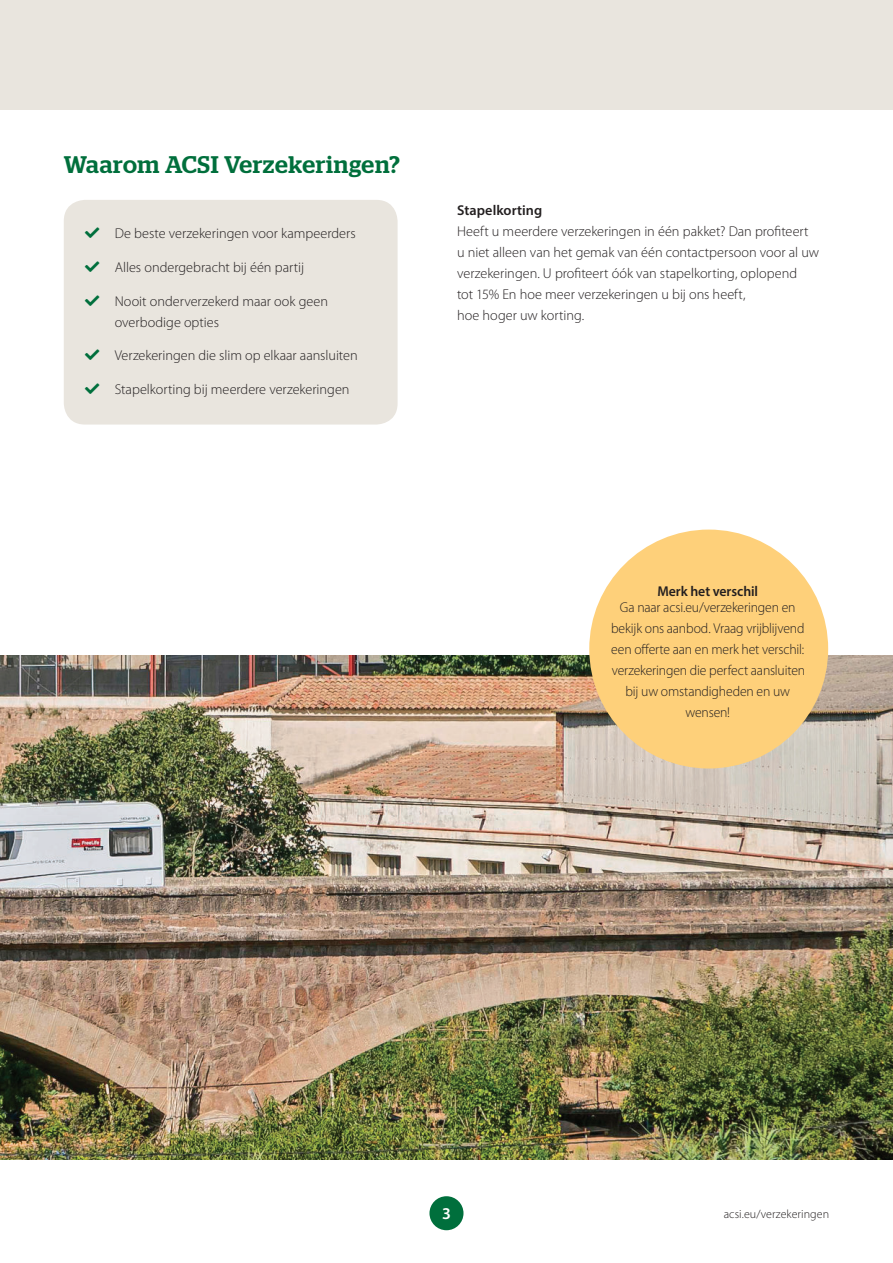
<style>
.page{position:relative;width:893px;height:1263px;background:#fff}
.page>*{position:absolute;margin:0;border:0;box-sizing:border-box;transform-origin:0 0}
.t1{font:500 24px "Stag";letter-spacing:.03em;color:#006f3c}
.t2{font:600 16.5px "Myriad Pro";color:#fff}
.t3{font:300 14.25px/21px "Myriad Pro";letter-spacing:-.005em;color:#231f20}
.t4{font:300 14.25px/21px "Myriad Pro";letter-spacing:-.005em;color:#231f20;text-align:center;scale:.96 1}
.t5{font:600 14.25px "Myriad Pro";color:#231f20}
.t6{font:300 12px "Myriad Pro";letter-spacing:.005em;color:#231f20}
</style>
<div class="page">
<img style="left:0;top:656px;width:893px;height:504px">
<div style="left:0;top:0;width:893px;height:110px;background:#e9e5de"></div>
<div style="left:429px;top:1196px;width:34px;height:34px;background:#006f3c;border-radius:50%"></div>
<div style="left:64px;top:200px;width:334px;height:225px;background:#e9e5de;border-radius:21px"></div>
<div style="left:589px;top:530px;width:239px;height:238px;background:#fed07a;border-radius:50%"></div>
<h1 class="t1" style="left:64px;top:155px;width:338px">Waarom ACSI Verzekeringen?</h1>
<p class="t3" style="left:115px;top:223px;width:242px">De beste verzekeringen voor kampeerders</p>
<p class="t3" style="left:115px;top:257px;width:191px">Alles ondergebracht bij één partij</p>
<p class="t3" style="left:115px;top:291px;width:215px">Nooit onderverzekerd maar ook geen overbodige opties</p>
<p class="t3" style="left:115px;top:345px;width:244px">Verzekeringen die slim op elkaar aansluiten</p>
<p class="t3" style="left:115px;top:379px;width:236px">Stapelkorting bij meerdere verzekeringen</p>
<p class="t5" style="left:457px;top:204px;width:87px">Stapelkorting</p>
<p class="t3" style="left:457px;top:221px;width:364px">Heeft u meerdere verzekeringen in één pakket? Dan profiteert u niet alleen van het gemak van één contactpersoon voor al uw verzekeringen. U profiteert óók van stapelkorting, oplopend<br>tot 15% En hoe meer verzekeringen u bij ons heeft,<br>hoe hoger uw korting.</p>
<p class="t5" style="left:657px;top:586px;width:102px">Merk het verschil</p>
<p class="t4" style="left:611px;top:597px;width:204px">Ga naar acsi.eu/verzekeringen en bekijk ons aanbod. Vraag vrijblijvend een offerte aan en merk het verschil: verzekeringen die perfect aansluiten bij uw omstandigheden en uw wensen!</p>
<p class="t2" style="left:442px;top:1207px;width:10px">3</p>
<p class="t6" style="left:724px;top:1209px;width:107px">acsi.eu/verzekeringen</p>
</div>
